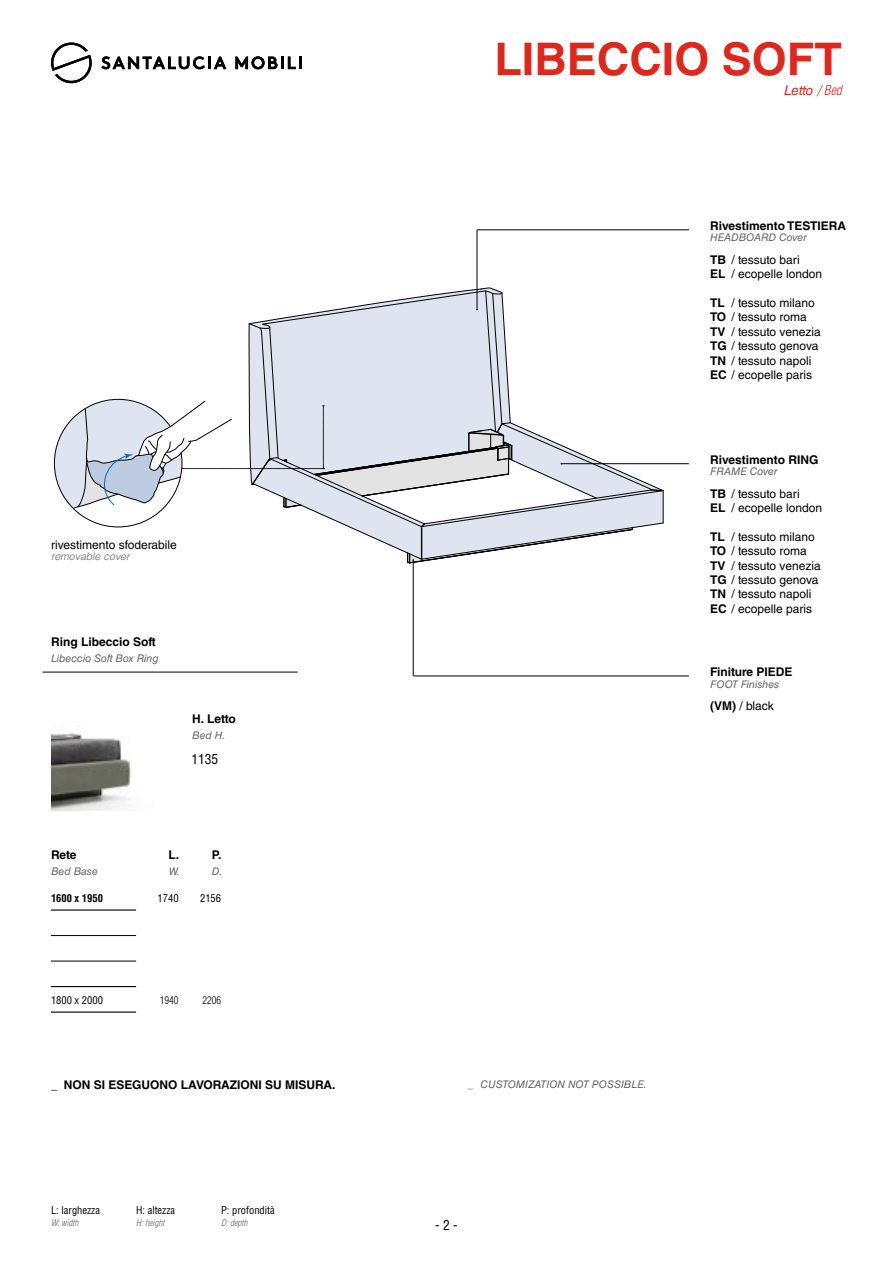
<style>
.page{position:relative;width:893px;height:1263px;background:#fff}
.page>*{position:absolute;margin:0;border:0;box-sizing:border-box;transform-origin:0 0}
.t1{font:700 45px "Helvetica LT Std";color:#df271c}
.t2{font:italic 13.5px "Helvetica LT Std";letter-spacing:-.01em;color:#df271c}
.t3{font:condensed 13.5px "Helvetica LT Std";color:#000}
.t4{font:12px/14.4px "Helvetica LT Std";color:#000}
.t5{font:700 12px "Helvetica LT Std";color:#000}
.t6{font:italic 10.5px "Helvetica LT Std";color:#646363}
.t7{font:condensed 10.5px "Helvetica LT Std";color:#000}
.t8{font:italic 300 10.5px "Helvetica LT Std";color:#646363}
.t9{font:700 condensed 10.5px "Helvetica LT Std";color:#000}
.t10{font:300 condensed 10.5px "Helvetica LT Std";color:#000}
.t11{font:italic 300 condensed 9px "Helvetica LT Std";color:#646363}
.s1{font-weight:300}
.s2{font-weight:300;font-stretch:condensed}
.s3{font-weight:700}
.s4{font-weight:300;font-style:normal}
</style>
<div class="page">
<svg style="left:101px;top:56px;width:125px;height:13px"></svg>
<svg style="left:235px;top:56px;width:67px;height:13px"></svg>
<svg style="left:51px;top:43px;width:41px;height:40px"></svg>
<hr style="left:477px;top:230px;width:1px;height:80px;background:#000">
<hr style="left:477px;top:230px;width:212px;height:1px;background:#000">
<hr style="left:561px;top:463px;width:128px;height:1px;background:#000">
<hr style="left:413px;top:560px;width:1px;height:116px;background:#000">
<svg style="left:54px;top:287px;width:610px;height:276px"></svg>
<hr style="left:414px;top:676px;width:275px;height:1px;background:#000">
<hr style="left:43px;top:672px;width:255px;height:1px;background:#000">
<hr style="left:51px;top:909px;width:85px;height:1px;background:#000">
<hr style="left:51px;top:935px;width:85px;height:1px;background:#000">
<hr style="left:51px;top:961px;width:85px;height:1px;background:#000">
<hr style="left:51px;top:986px;width:85px;height:1px;background:#000">
<hr style="left:51px;top:1011px;width:85px;height:2px;background:#000">
<img style="left:51px;top:732px;width:81px;height:78px">
<p class="t4" style="left:51px;top:537px;width:127px">rivestimento sfoderabile</p>
<p class="t8" style="left:51px;top:550px;width:80px">removable cover</p>
<p class="t5" style="left:51px;top:635px;width:106px">Ring Libeccio Soft</p>
<p class="t6" style="left:51px;top:653px;width:109px">Libeccio Soft Box Ring</p>
<p class="t5" style="left:192px;top:711px;width:45px">H. Letto</p>
<p class="t6" style="left:192px;top:729px;width:35px">Bed H.</p>
<p class="t3" style="left:191px;top:750px;width:28px">1135</p>
<p class="t5" style="left:51px;top:847px;width:27px">Rete</p>
<p class="t6" style="left:51px;top:865px;width:49px">Bed Base</p>
<p class="t5" style="left:168px;top:847px;width:12px">L.</p>
<p class="t5" style="left:212px;top:847px;width:11px">P.</p>
<p class="t6" style="left:169px;top:865px;width:13px">W.</p>
<p class="t6" style="left:212px;top:865px;width:12px">D.</p>
<p class="t9" style="left:51px;top:891px;width:53px">1600 x 1950</p>
<p class="t7" style="left:158px;top:891px;width:22px">1740</p>
<p class="t7" style="left:200px;top:891px;width:22px">2156</p>
<p class="t7" style="left:51px;top:993px;width:53px">1800 x 2000</p>
<p class="t10" style="left:160px;top:994px;width:20px">1940</p>
<p class="t10" style="left:202px;top:994px;width:20px">2206</p>
<p class="t5" style="left:51px;top:1077px;width:286px"><span class="s1">_</span> NON SI ESEGUONO LAVORAZIONI SU MISURA.</p>
<p class="t7" style="left:51px;top:1203px;width:50px">L: larghezza</p>
<p class="t7" style="left:136px;top:1203px;width:41px">H: altezza</p>
<p class="t7" style="left:221px;top:1203px;width:55px">P: profondità</p>
<p class="t11" style="left:51px;top:1217px;width:29px">W: width</p>
<p class="t11" style="left:136px;top:1217px;width:30px">H: height</p>
<p class="t11" style="left:221px;top:1217px;width:28px">D: depth</p>
<h1 class="t1" style="left:494px;top:32px;width:349px">LIBECCIO SOFT</h1>
<p class="t2" style="left:784px;top:82px;width:59px">Letto <span class="s2">/ Bed</span></p>
<p class="t5" style="left:710px;top:218px;width:137px">Rivestimento TESTIERA</p>
<p class="t6" style="left:710px;top:232px;width:98px">HEADBOARD Cover</p>
<p class="t4" style="left:731px;top:252px;width:92px;text-indent:-21px"><span class="s3">TB</span> / tessuto bari<br>/ ecopelle london</p>
<p class="t4" style="left:731px;top:295px;width:85px">/ tessuto milano</p>
<p class="t4" style="left:710px;top:310px;width:98px"><span class="s3">TO</span> / tessuto roma</p>
<p class="t4" style="left:731px;top:324px;width:91px">/ tessuto venezia</p>
<p class="t4" style="left:710px;top:339px;width:110px"><span class="s3">TG</span> / tessuto genova</p>
<p class="t4" style="left:710px;top:353px;width:103px"><span class="s3">TN</span> / tessuto napoli</p>
<p class="t4" style="left:710px;top:367px;width:104px"><span class="s3">EC</span> / ecopelle paris</p>
<p class="t5" style="left:710px;top:267px;width:17px">EL</p>
<p class="t5" style="left:710px;top:295px;width:16px">TL</p>
<p class="t5" style="left:710px;top:324px;width:17px">TV</p>
<p class="t5" style="left:710px;top:452px;width:110px">Rivestimento RING</p>
<p class="t6" style="left:710px;top:465px;width:69px">FRAME Cover</p>
<p class="t4" style="left:731px;top:486px;width:92px;text-indent:-21px"><span class="s3">TB</span> / tessuto bari<br>/ ecopelle london</p>
<p class="t4" style="left:731px;top:529px;width:85px">/ tessuto milano</p>
<p class="t4" style="left:710px;top:544px;width:98px"><span class="s3">TO</span> / tessuto roma</p>
<p class="t4" style="left:731px;top:558px;width:91px">/ tessuto venezia</p>
<p class="t4" style="left:710px;top:573px;width:110px"><span class="s3">TG</span> / tessuto genova</p>
<p class="t4" style="left:710px;top:587px;width:103px"><span class="s3">TN</span> / tessuto napoli</p>
<p class="t4" style="left:710px;top:601px;width:104px"><span class="s3">EC</span> / ecopelle paris</p>
<p class="t5" style="left:710px;top:500px;width:17px">EL</p>
<p class="t5" style="left:710px;top:529px;width:16px">TL</p>
<p class="t5" style="left:710px;top:558px;width:17px">TV</p>
<p class="t5" style="left:710px;top:665px;width:84px">Finiture PIEDE</p>
<p class="t4" style="left:710px;top:699px;width:65px"><span class="s3">(VM)</span> / black</p>
<p class="t6" style="left:710px;top:678px;width:71px">FOOT Finishes</p>
<p class="t6" style="left:468px;top:1078px;width:180px"><span class="s4">_</span> CUSTOMIZATION NOT POSSIBLE.</p>
<p class="t3" style="left:435px;top:1217px;width:24px">- 2 -</p>
</div>
